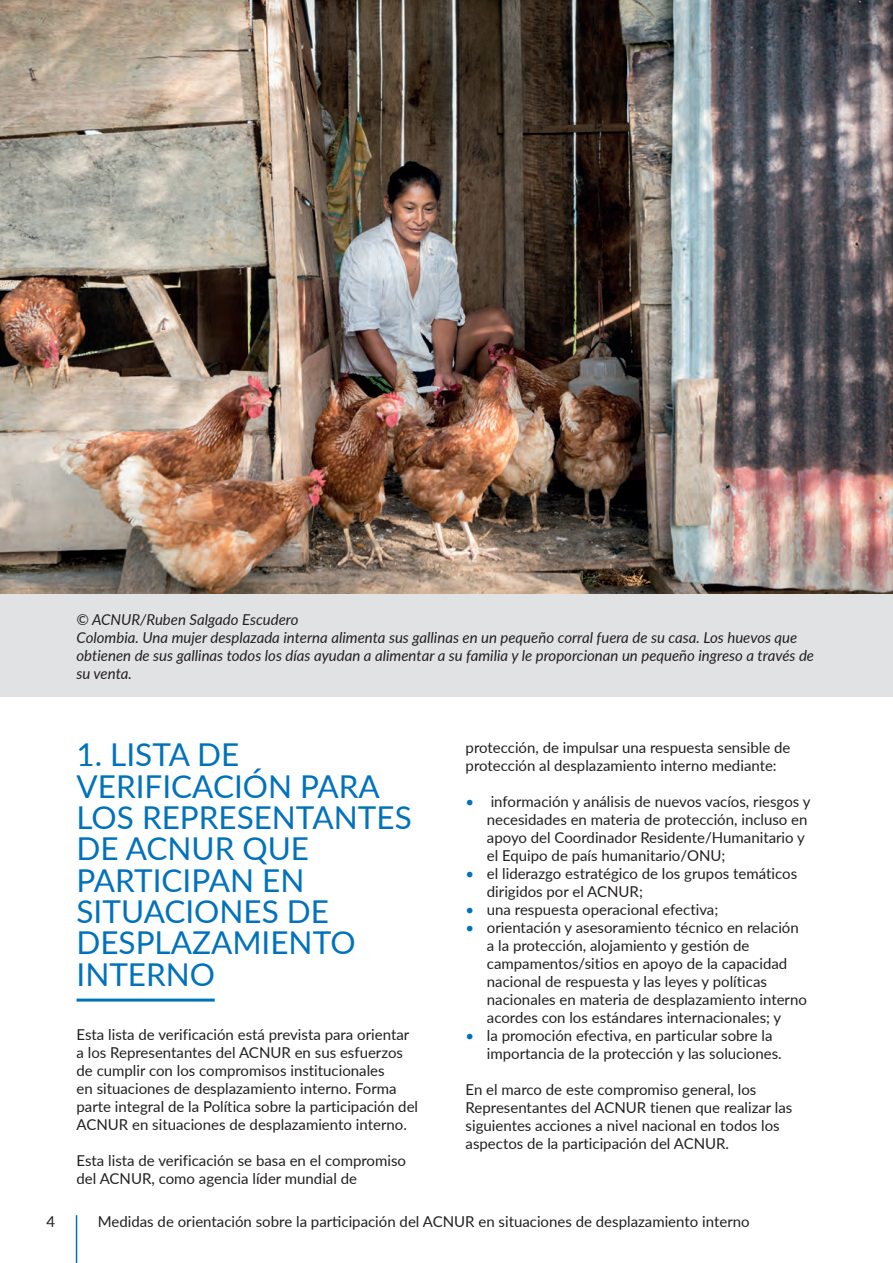
<style>
.page{position:relative;width:893px;height:1263px;background:#fff}
.page>*{position:absolute;margin:0;border:0;box-sizing:border-box;transform-origin:0 0}
.t1{font:31.5px/31.3px "Lato";color:#0072bc}
.t2{font:15px/18px "Lato";color:#231f20}
.t3{font:italic 15px/18px "Lato";color:#231f20}
.s1{color:#0072bc}
</style>
<div class="page">
<hr style="left:76px;top:1215px;width:1px;height:48px;background:#0072bc">
<hr style="left:892px;top:743px;width:1px;height:193px;background:#e2eaf6">
<hr style="left:77px;top:998px;width:138px;height:3px;background:#0072bc">
<img style="left:0;top:0;width:893px;height:594px">
<div style="left:0;top:594px;width:893px;height:103px;background:#e1e2e4"></div>
<p class="t3" style="left:77px;top:610px;width:739px">© ACNUR/Ruben Salgado Escudero<br>Colombia. Una mujer desplazada interna alimenta sus gallinas en un pequeño corral fuera de su casa. Los huevos que obtienen de sus gallinas todos los días ayudan a alimentar a su familia y le proporcionan un pequeño ingreso a través de su venta.</p>
<h1 class="t1" style="left:77px;top:738px;width:337px">1. LISTA DE<br>VERIFICACIÓN PARA<br>LOS REPRESENTANTES<br>DE ACNUR QUE<br>PARTICIPAN EN<br>SITUACIONES DE<br>DESPLAZAMIENTO<br>INTERNO</h1>
<p class="t2" style="left:77px;top:1025px;width:343px">Esta lista de verificación está prevista para orientar a los Representantes del ACNUR en sus esfuerzos de cumplir con los compromisos institucionales<br>en situaciones de desplazamiento interno. Forma parte integral de la Política sobre la participación del ACNUR en situaciones de desplazamiento interno.</p>
<p class="t2" style="left:77px;top:1151px;width:331px">Esta lista de verificación se basa en el compromiso del ACNUR, como agencia líder mundial de</p>
<p class="t2" style="left:466px;top:738px;width:326px">protección, de impulsar una respuesta sensible de protección al desplazamiento interno mediante:</p>
<p class="t2" style="left:487px;top:792px;width:325px;text-indent:-21px"><span class="s1">•</span> información y análisis de nuevos vacíos, riesgos y necesidades en materia de protección, incluso en apoyo del Coordinador Residente/Humanitario y el Equipo de país humanitario/ONU;</p>
<p class="t2" style="left:487px;top:864px;width:312px;text-indent:-21px"><span class="s1">•</span> el liderazgo estratégico de los grupos temáticos dirigidos por el ACNUR;</p>
<p class="t2" style="left:466px;top:900px;width:254px"><span class="s1">•</span> una respuesta operacional efectiva;</p>
<p class="t2" style="left:487px;top:918px;width:322px;text-indent:-21px"><span class="s1">•</span> orientación y asesoramiento técnico en relación a la protección, alojamiento y gestión de campamentos/sitios en apoyo de la capacidad nacional de respuesta y las leyes y políticas nacionales en materia de desplazamiento interno acordes con los estándares internacionales; y</p>
<p class="t2" style="left:487px;top:1026px;width:296px;text-indent:-21px"><span class="s1">•</span> la promoción efectiva, en particular sobre la importancia de la protección y las soluciones.</p>
<p class="t2" style="left:466px;top:1080px;width:328px">En el marco de este compromiso general, los Representantes del ACNUR tienen que realizar las siguientes acciones a nivel nacional en todos los aspectos de la participación del ACNUR.</p>
<p class="t2" style="left:47px;top:1212px;width:10px">4</p>
<p class="t2" style="left:98px;top:1212px;width:653px">Medidas de orientación sobre la participación del ACNUR en situaciones de desplazamiento interno</p>
</div>
